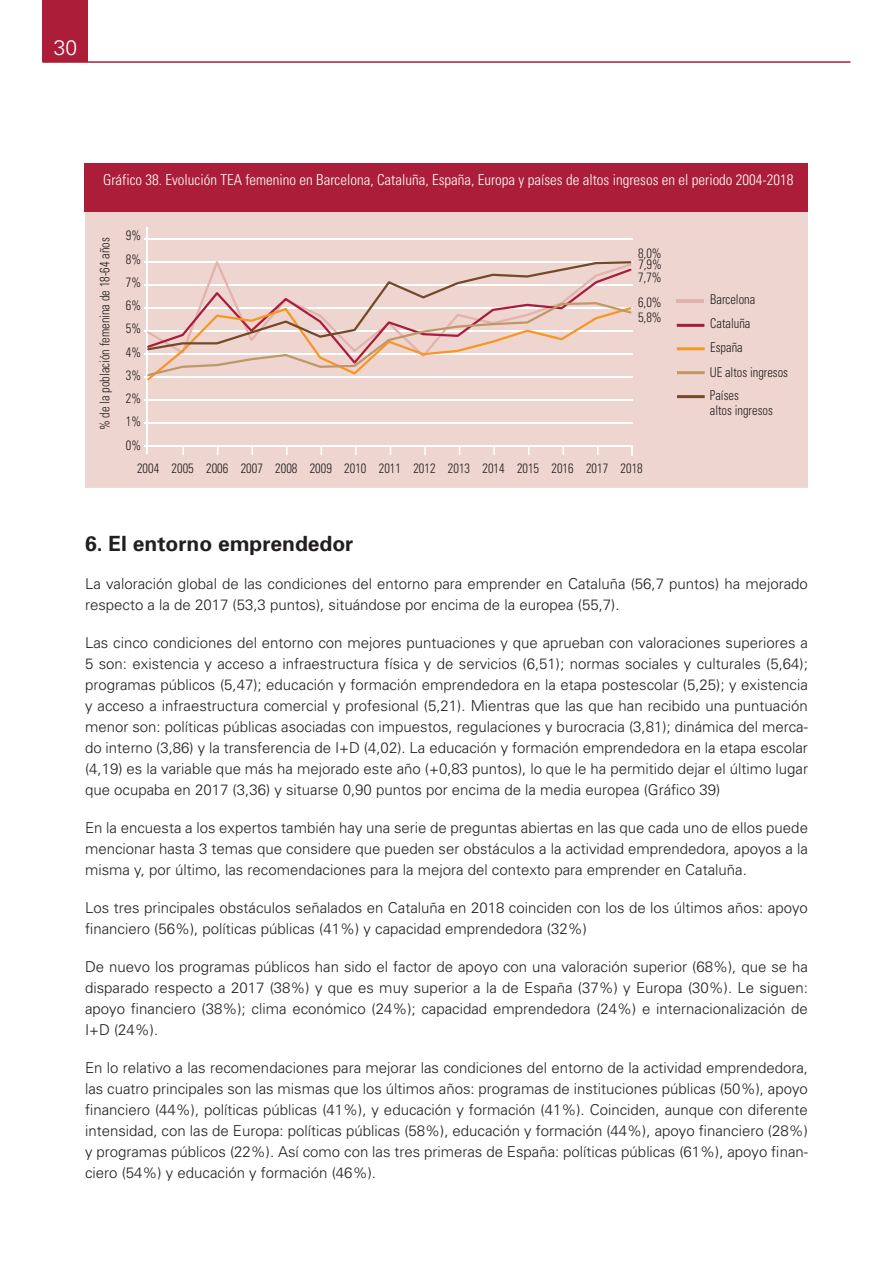
<style>
.page{position:relative;width:893px;height:1263px;background:#fff}
.page>*{position:absolute;margin:0;border:0;box-sizing:border-box;transform-origin:0 0}
.TÍTULO_1_OK{font:700 21px "Univers";color:#231f20}
.t1{font:300 21px "Univers";color:#fff}
.Texto_normal{font:300 15px/21px "Univers";color:#231f20;text-align:justify}
.t2{font:300 condensed 15px "Univers";color:#fff}
.t3{font:300 condensed 13.5px/23.9px "Univers";color:#231f20;scale:.92 1}
</style>
<div class="page">
<hr style="left:43px;top:61px;width:807px;height:2px;background:#ab1d38">
<div style="left:43px;top:0;width:45px;height:62px;background:#ab1d38"></div>
<div style="left:85px;top:211px;width:723px;height:277px;background:#efd5d0"></div>
<div style="left:85px;top:163px;width:723px;height:48px;background:#ab1d38"></div>
<hr style="left:144px;top:330px;width:489px;height:2px;background:#fff">
<hr style="left:144px;top:376px;width:489px;height:2px;background:#fff">
<hr style="left:144px;top:238px;width:489px;height:2px;background:#fff">
<hr style="left:144px;top:284px;width:489px;height:2px;background:#fff">
<hr style="left:144px;top:353px;width:489px;height:2px;background:#fff">
<hr style="left:144px;top:399px;width:489px;height:2px;background:#fff">
<hr style="left:144px;top:307px;width:489px;height:2px;background:#fff">
<hr style="left:144px;top:261px;width:489px;height:2px;background:#fff">
<hr style="left:144px;top:445px;width:489px;height:2px;background:#fff">
<hr style="left:144px;top:422px;width:489px;height:2px;background:#fff">
<hr style="left:676px;top:299px;width:28px;height:3px;background:#e1b3ab">
<hr style="left:146px;top:227px;width:2px;height:227px;background:#fff">
<svg style="left:251px;top:447px;width:2px;height:8px"></svg>
<svg style="left:182px;top:447px;width:2px;height:8px"></svg>
<svg style="left:286px;top:447px;width:2px;height:8px"></svg>
<svg style="left:355px;top:447px;width:2px;height:8px"></svg>
<svg style="left:424px;top:447px;width:2px;height:8px"></svg>
<svg style="left:493px;top:447px;width:2px;height:8px"></svg>
<svg style="left:562px;top:447px;width:2px;height:8px"></svg>
<svg style="left:597px;top:447px;width:2px;height:8px"></svg>
<hr style="left:677px;top:324px;width:27px;height:3px;background:#aa1c3b">
<hr style="left:677px;top:371px;width:28px;height:3px;background:#c09766">
<hr style="left:677px;top:347px;width:28px;height:3px;background:#f69624">
<hr style="left:677px;top:395px;width:28px;height:3px;background:#734927">
<hr style="left:145px;top:256px;width:488px;height:4px;background:#efd5d0">
<svg style="left:145px;top:260px;width:488px;height:122px;background:#ebcfc7"></svg>
<h1 class="t1" style="left:54px;top:35px;width:25px">30</h1>
<p class="t2" style="left:103px;top:171px;width:692px">Gráfico 38. Evolución TEA femenino en Barcelona, Cataluña, España, Europa y países de altos ingresos en el periodo 2004-2018</p>
<p class="t3" style="left:93px;top:430px;width:211px;rotate:-90deg">% de la población femenina de 18-64 años</p>
<p class="t3" style="left:126px;top:224px;width:18px">9%</p>
<p class="t3" style="left:126px;top:247px;width:18px">8%</p>
<p class="t3" style="left:126px;top:270px;width:18px">7%</p>
<p class="t3" style="left:126px;top:294px;width:18px">6%</p>
<p class="t3" style="left:126px;top:317px;width:18px">5%</p>
<p class="t3" style="left:126px;top:340px;width:18px">4%</p>
<p class="t3" style="left:126px;top:363px;width:18px">3%</p>
<p class="t3" style="left:126px;top:387px;width:18px">2%</p>
<p class="t3" style="left:126px;top:410px;width:18px">1%</p>
<p class="t3" style="left:126px;top:433px;width:18px">0%</p>
<p class="t3" style="left:137px;top:456px;width:551px">2004 2005 2006 2007 2008 2009 2010 2011 2012 2013 2014 2015 2016 2017 2018</p>
<p class="t3" style="left:638px;top:241px;width:27px">8,0%</p>
<p class="t3" style="left:638px;top:258px;width:27px;line-height:13px">7,9%<br>7,7%</p>
<p class="t3" style="left:638px;top:295px;width:27px;line-height:15px">6,0%<br>5,8%</p>
<p class="t3" style="left:710px;top:287px;width:50px">Barcelona</p>
<p class="t3" style="left:710px;top:312px;width:87px">Cataluña<br>España<br>UE altos ingresos<br>Países</p>
<p class="t3" style="left:710px;top:398px;width:70px">altos ingresos</p>
<p class="TÍTULO_1_OK" style="left:85px;top:530px;width:270px">6. El entorno emprendedor</p>
<p class="Texto_normal" style="left:85px;top:573px;width:724px">La valoración global de las condiciones del entorno para emprender en Cataluña (56,7 puntos) ha mejorado respecto a la de 2017 (53,3 puntos), situándose por encima de la europea (55,7).</p>
<p class="Texto_normal" style="left:85px;top:632px;width:724px">Las cinco condiciones del entorno con mejores puntuaciones y que aprueban con valoraciones superiores a 5 son: existencia y acceso a infraestructura física y de servicios (6,51); normas sociales y culturales (5,64); programas públicos (5,47); educación y formación emprendedora en la etapa postescolar (5,25); y existencia y acceso a infraestructura comercial y profesional (5,21). Mientras que las que han recibido una puntuación menor son: políticas públicas asociadas con impuestos, regulaciones y burocracia (3,81); dinámica del merca&shy;do interno (3,86) y la transferencia de I+D (4,02). La educación y formación emprendedora en la etapa escolar (4,19) es la variable que más ha mejorado este año (+0,83 puntos), lo que le ha permitido dejar el último lugar que ocupaba en 2017 (3,36) y situarse 0,90 puntos por encima de la media europea (Gráfico 39)</p>
<p class="Texto_normal" style="left:85px;top:817px;width:724px">En la encuesta a los expertos también hay una serie de preguntas abiertas en las que cada uno de ellos puede mencionar hasta 3 temas que considere que pueden ser obstáculos a la actividad emprendedora, apoyos a la misma y, por último, las recomendaciones para la mejora del contexto para emprender en Cataluña.</p>
<p class="Texto_normal" style="left:85px;top:897px;width:724px">Los tres principales obstáculos señalados en Cataluña en 2018 coinciden con los de los últimos años: apoyo financiero (56%), políticas públicas (41%) y capacidad emprendedora (32%)</p>
<p class="Texto_normal" style="left:85px;top:956px;width:724px">De nuevo los programas públicos han sido el factor de apoyo con una valoración superior (68%), que se ha disparado respecto a 2017 (38%) y que es muy superior a la de España (37%) y Europa (30%). Le siguen: apoyo financiero (38%); clima económico (24%); capacidad emprendedora (24%) e internacionalización de I+D (24%).</p>
<p class="Texto_normal" style="left:85px;top:1057px;width:724px">En lo relativo a las recomendaciones para mejorar las condiciones del entorno de la actividad emprendedora, las cuatro principales son las mismas que los últimos años: programas de instituciones públicas (50%), apoyo financiero (44%), políticas públicas (41%), y educación y formación (41%). Coinciden, aunque con diferente intensidad, con las de Europa: políticas públicas (58%), educación y formación (44%), apoyo financiero (28%) y programas públicos (22%). Así como con las tres primeras de España: políticas públicas (61%), apoyo finan&shy;ciero (54%) y educación y formación (46%).</p>
</div>
